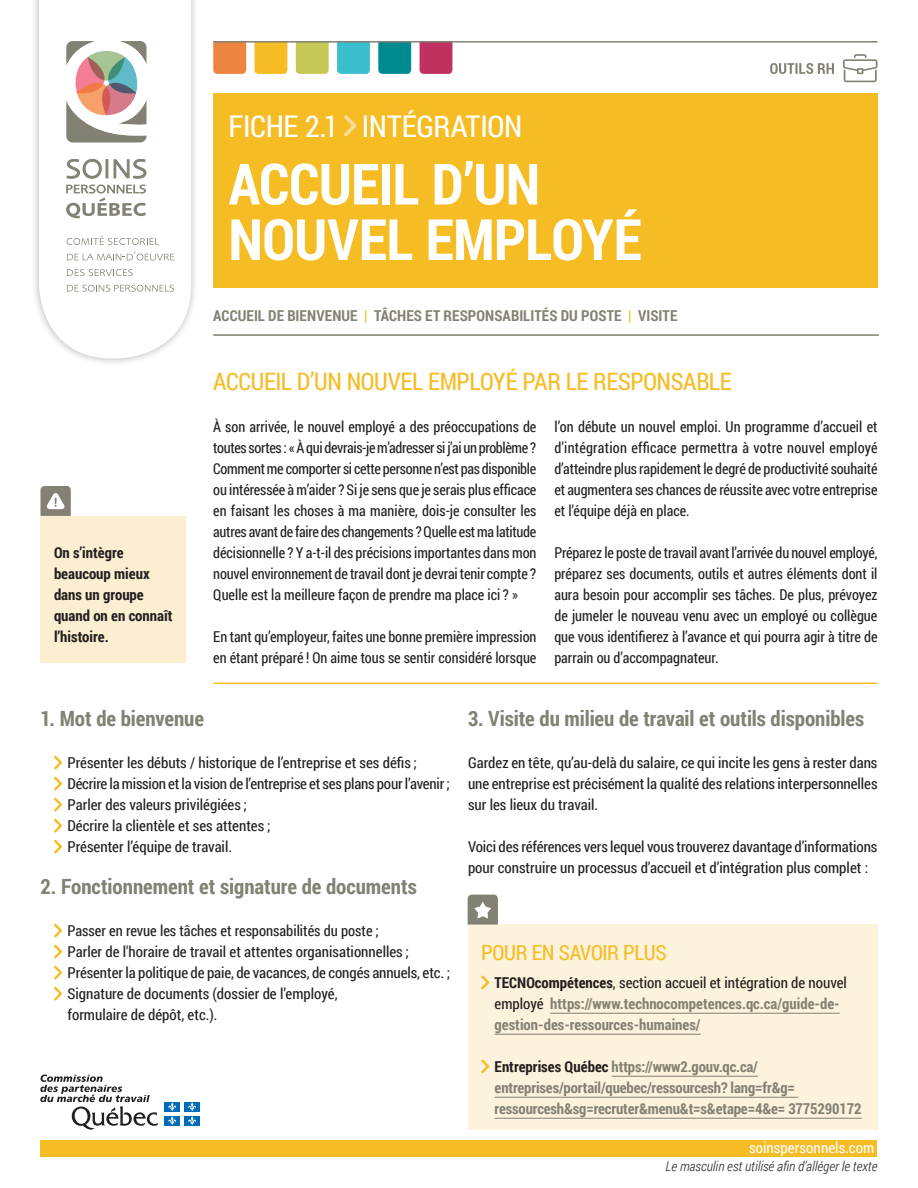
<style>
.page{position:relative;width:918px;height:1188px;background:#fff}
.page>*{position:absolute;margin:0;border:0;box-sizing:border-box;transform-origin:0 0}
.t1{font:700 57px/55.5px "Roboto Condensed";letter-spacing:-.01em;color:#fff}
.t2{font:30px "Roboto Condensed";letter-spacing:-.01em;color:#fff}
.t3{font:24px "Roboto Condensed";letter-spacing:-.015em;color:#f6bc24}
.t4{font:700 21px "Roboto Condensed";color:#828173}
.t5{font:21px "Roboto Condensed";letter-spacing:-.02em;color:#f6bc24}
.t6{font:15px/21px "Roboto Condensed";color:#231f20;text-align:justify;scale:.95 1}
.t7{font:15px/21px "Roboto Condensed";color:#231f20}
.t8{font:700 15px/21px "Roboto Condensed";color:#828173}
.t9{font:700 15px/21px "Roboto Condensed";color:#231f20}
.t10{font:15px "Roboto Condensed";letter-spacing:.005em;color:#fff}
.t11{font:italic 300 13.5px "Roboto Condensed";color:#231f20}
.s1{color:#f6bc24}
.s2{color:#231f20}
.s3{font-weight:400;color:#231f20}
</style>
<div class="page">
<div style="left:213px;top:93px;width:665px;height:194px;background:#f6bc24"></div>
<div style="left:32px;top:0;width:167px;height:366px;background:#231f20;opacity:.3"></div>
<svg style="left:39px;top:0;width:152px;height:359px"></svg>
<svg style="left:66px;top:159px;width:80px;height:59px"></svg>
<svg style="left:66px;top:41px;width:81px;height:102px"></svg>
<svg style="left:67px;top:236px;width:92px;height:9px"></svg>
<svg style="left:67px;top:252px;width:107px;height:9px"></svg>
<svg style="left:67px;top:269px;width:66px;height:7px"></svg>
<svg style="left:67px;top:285px;width:107px;height:7px"></svg>
<svg style="left:344px;top:115px;width:13px;height:22px"></svg>
<div style="left:40px;top:1141px;width:838px;height:16px;background:#f6bc24"></div>
<hr style="left:213px;top:334px;width:666px;height:2px;background:#828173">
<svg style="left:54px;top:756px;width:8px;height:14px"></svg>
<svg style="left:54px;top:777px;width:8px;height:14px"></svg>
<svg style="left:54px;top:798px;width:8px;height:14px"></svg>
<svg style="left:54px;top:819px;width:8px;height:14px"></svg>
<svg style="left:54px;top:840px;width:8px;height:14px"></svg>
<svg style="left:54px;top:924px;width:8px;height:14px"></svg>
<svg style="left:54px;top:945px;width:8px;height:14px"></svg>
<svg style="left:54px;top:966px;width:8px;height:14px"></svg>
<svg style="left:54px;top:987px;width:8px;height:14px"></svg>
<hr style="left:213px;top:683px;width:664px;height:1px;background:#f6bc24">
<div style="left:40px;top:516px;width:146px;height:147px;background:#fcefd1"></div>
<svg style="left:40px;top:486px;width:31px;height:30px"></svg>
<svg style="left:420px;top:43px;width:32px;height:31px"></svg>
<svg style="left:378px;top:43px;width:33px;height:31px"></svg>
<svg style="left:337px;top:43px;width:33px;height:31px"></svg>
<svg style="left:296px;top:43px;width:33px;height:31px"></svg>
<svg style="left:255px;top:43px;width:32px;height:31px"></svg>
<svg style="left:213px;top:43px;width:33px;height:31px"></svg>
<hr style="left:213px;top:41px;width:664px;height:2px;background:#828173">
<div style="left:468px;top:924px;width:410px;height:206px;background:#fdf3dc"></div>
<hr style="left:550px;top:1013px;width:290px;height:1px;background:#828173">
<hr style="left:495px;top:1034px;width:206px;height:1px;background:#828173">
<hr style="left:612px;top:1076px;width:146px;height:1px;background:#828173">
<hr style="left:495px;top:1097px;width:303px;height:1px;background:#828173">
<hr style="left:495px;top:1118px;width:367px;height:1px;background:#828173">
<svg style="left:481px;top:975px;width:8px;height:14px"></svg>
<svg style="left:481px;top:1059px;width:8px;height:14px"></svg>
<svg style="left:468px;top:895px;width:30px;height:30px"></svg>
<svg style="left:40px;top:1075px;width:119px;height:55px"></svg>
<div style="left:165px;top:1102px;width:15px;height:9px;background:#006bb6"></div>
<div style="left:184px;top:1102px;width:16px;height:9px;background:#006bb6"></div>
<div style="left:165px;top:1116px;width:15px;height:9px;background:#006bb6"></div>
<svg style="left:168px;top:1102px;width:8px;height:23px"></svg>
<div style="left:184px;top:1116px;width:16px;height:9px;background:#006bb6"></div>
<svg style="left:188px;top:1102px;width:8px;height:23px"></svg>
<svg style="left:770px;top:63px;width:64px;height:11px"></svg>
<svg style="left:843px;top:54px;width:34px;height:28px"></svg>
<h2 class="t2" style="left:228px;top:105px;width:296px">FICHE 2.1 INTÉGRATION</h2>
<h1 class="t1" style="left:228px;top:154px;width:415px">ACCUEIL D’UN<br>NOUVEL EMPLOYÉ</h1>
<p class="t8" style="left:213px;top:304px;width:466px">ACCUEIL DE BIENVENUE <span class="s1">|</span> TÂCHES ET RESPONSABILITÉS DU POSTE <span class="s1">|</span> VISITE</p>
<p class="t9" style="left:54px;top:542px;width:120px">On s’intègre beaucoup mieux dans un groupe quand on en connaît l’histoire.</p>
<h3 class="t3" style="left:213px;top:365px;width:520px">ACCUEIL D’UN NOUVEL EMPLOYÉ PAR LE RESPONSABLE</h3>
<p class="t6" style="left:213px;top:416px;width:342px">À son arrivée, le nouvel employé a des préoccupations de toutes sortes : « À qui devrais-je m’adresser si j’ai un problème ?<br>Comment me comporter si cette personne n’est pas disponible ou intéressée à m’aider ? Si je sens que je serais plus efficace en faisant les choses à ma manière, dois-je consulter les autres avant de faire des changements ? Quelle est ma latitude décisionnelle ? Y a-t-il des précisions importantes dans mon nouvel environnement de travail dont je devrai tenir compte ?<br>Quelle est la meilleure façon de prendre ma place ici ? »</p>
<p class="t6" style="left:213px;top:626px;width:342px">En tant qu’employeur, faites une bonne première impression en étant préparé ! On aime tous se sentir considéré lorsque</p>
<p class="t6" style="left:554px;top:416px;width:342px">l’on débute un nouvel emploi. Un programme d’accueil et d’intégration efficace permettra à votre nouvel employé d’atteindre plus rapidement le degré de productivité souhaité et augmentera ses chances de réussite avec votre entreprise et l’équipe déjà en place.</p>
<p class="t6" style="left:554px;top:542px;width:342px">Préparez le poste de travail avant l’arrivée du nouvel employé, préparez ses documents, outils et autres éléments dont il aura besoin pour accomplir ses tâches. De plus, prévoyez de jumeler le nouveau venu avec un employé ou collègue que vous identifierez à l’avance et qui pourra agir à titre de parrain ou d’accompagnateur.</p>
<h3 class="t4" style="left:40px;top:704px;width:165px">1. Mot de bienvenue</h3>
<p class="t7" style="left:67px;top:752px;width:384px">Présenter les débuts / historique de l’entreprise et ses défis ; Décrire la mission et la vision de l’entreprise et ses plans pour l’avenir ; Parler des valeurs privilégiées ;<br>Décrire la clientèle et ses attentes ;<br>Présenter l’équipe de travail.</p>
<h3 class="t4" style="left:40px;top:872px;width:378px">2. Fonctionnement et signature de documents</h3>
<p class="t7" style="left:67px;top:920px;width:384px">Passer en revue les tâches et responsabilités du poste ;<br>Parler de l'horaire de travail et attentes organisationnelles ; Présenter la politique de paie, de vacances, de congés annuels, etc. ; Signature de documents (dossier de l’employé,<br>formulaire de dépôt, etc.).</p>
<h3 class="t4" style="left:468px;top:704px;width:398px">3. Visite du milieu de travail et outils disponibles</h3>
<p class="t7" style="left:468px;top:752px;width:411px;text-align:justify">Gardez en tête, qu’au-delà du salaire, ce qui incite les gens à rester dans une entreprise est précisément la qualité des relations interpersonnelles sur les lieux du travail.</p>
<p class="t7" style="left:468px;top:836px;width:411px">Voici des références vers lequel vous trouverez davantage d’informations pour construire un processus d’accueil et d’intégration plus complet :</p>
<h3 class="t5" style="left:481px;top:938px;width:187px">POUR EN SAVOIR PLUS</h3>
<p class="t8" style="left:495px;top:971px;width:354px"><span class="s2">TECNOcompétences</span><span class="s3">, section accueil et intégration de nouvel employé</span> https://www.technocompetences.qc.ca/guide-de&shy;gestion-des-ressources-humaines/</p>
<p class="t8" style="left:495px;top:1055px;width:368px"><span class="s2">Entreprises Québec</span> https://www2.gouv.qc.ca/ entreprises/portail/quebec/ressourcesh? lang=fr&amp;g= ressourcesh&amp;sg=recruter&amp;menu&amp;t=s&amp;etape=4&amp;e= 3775290172</p>
<p class="t10" style="left:749px;top:1138px;width:127px">soinspersonnels.com</p>
<p class="t11" style="left:666px;top:1157px;width:213px">Le masculin est utilisé afin d’alléger le texte</p>
</div>
